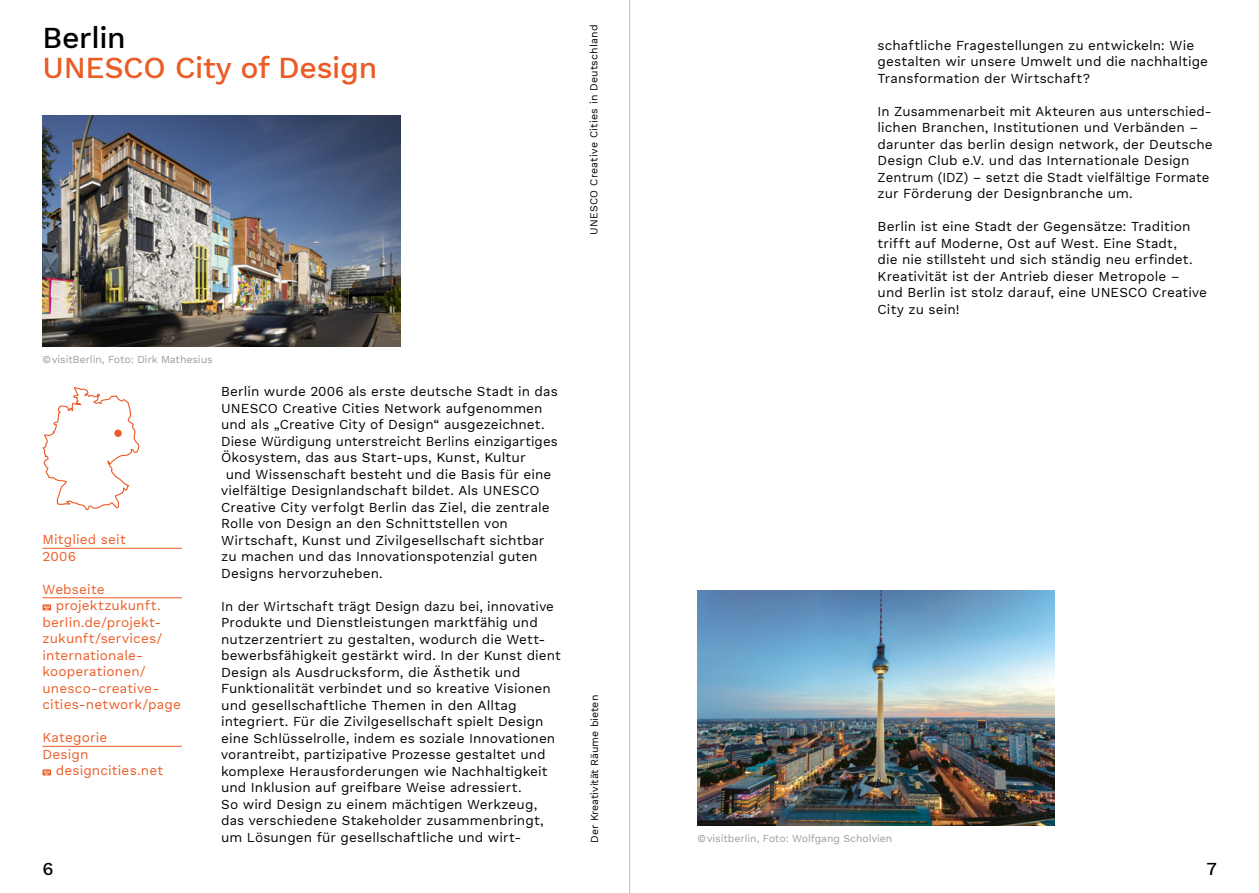
<style>
.page{position:relative;width:1259px;height:893px;background:#fff}
.page>*{position:absolute;margin:0;border:0;box-sizing:border-box;transform-origin:0 0}
.t1{font:500 30px "Work Sans DUK";letter-spacing:-.01em;color:#eb5b25}
.t2{font:500 30px "Work Sans DUK";letter-spacing:-.01em;color:#000}
.t3{font:500 18px "Work Sans DUK";color:#000}
.t4{font:13.5px/16.5px "Work Sans DUK";letter-spacing:.005em;color:#000}
.t5{font:13.5px/16.5px "Work Sans DUK";letter-spacing:.01em;color:#eb5b25}
.t6{font:10.5px "Work Sans DUK";letter-spacing:-.005em;color:#9d9d9c}
.t7{font:10.5px "Work Sans DUK";letter-spacing:.02em;color:#000}
.t8{font:10.5px "Work Sans DUK";letter-spacing:-.005em;color:#000}
</style>
<div class="page">
<img style="left:697px;top:591px;width:357px;height:234px">
<hr style="left:43px;top:548px;width:139px;height:1px;background:#eb5b25">
<hr style="left:43px;top:597px;width:139px;height:1px;background:#eb5b25">
<hr style="left:43px;top:746px;width:139px;height:1px;background:#eb5b25">
<svg style="left:43px;top:604px;width:8px;height:6px"></svg>
<svg style="left:43px;top:769px;width:8px;height:6px"></svg>
<img style="left:43px;top:116px;width:357px;height:230px">
<svg style="left:42px;top:387px;width:97px;height:123px"></svg>
<hr style="left:629px;top:0;width:1px;height:893px;background:#bcbcbc">
<h1 class="t2" style="left:43px;top:21px;width:85px">Berlin</h1>
<h1 class="t1" style="left:43px;top:51px;width:336px">UNESCO City of Design</h1>
<p class="t7" style="left:588px;top:235px;width:211px;rotate:-90deg">UNESCO Creative Cities in Deutschland</p>
<p class="t6" style="left:43px;top:353px;width:172px">©visitBerlin, Foto: Dirk Mathesius</p>
<p class="t5" style="left:43px;top:532px;width:85px">Mitglied seit<br>2006</p>
<p class="t5" style="left:43px;top:582px;width:64px">Webseite</p>
<p class="t5" style="left:56px;top:598px;width:106px">projektzukunft.</p>
<p class="t5" style="left:43px;top:615px;width:120px">berlin.de/projekt-</p>
<p class="t5" style="left:43px;top:631px;width:121px">zukunft/services/</p>
<p class="t5" style="left:43px;top:648px;width:102px">internationale-</p>
<p class="t5" style="left:43px;top:664px;width:105px">kooperationen/</p>
<p class="t5" style="left:43px;top:681px;width:118px">unesco-creative-</p>
<p class="t5" style="left:43px;top:697px;width:140px">cities-network/page</p>
<p class="t5" style="left:43px;top:730px;width:66px">Kategorie<br>Design</p>
<p class="t5" style="left:56px;top:763px;width:109px">designcities.net</p>
<p class="t4" style="left:221px;top:384px;width:338px">Berlin wurde 2006 als erste deutsche Stadt in das</p>
<p class="t4" style="left:221px;top:400px;width:323px">UNESCO Creative Cities Network aufgenommen</p>
<p class="t4" style="left:221px;top:417px;width:325px">und als „Creative City of Design“ ausgezeichnet.</p>
<p class="t4" style="left:221px;top:433px;width:338px">Diese Würdigung unterstreicht Berlins einzigartiges</p>
<p class="t4" style="left:221px;top:450px;width:306px">Ökosystem, das aus Start-ups, Kunst, Kultur</p>
<p class="t4" style="left:226px;top:466px;width:327px">und Wissenschaft besteht und die Basis für eine</p>
<p class="t4" style="left:221px;top:483px;width:320px">vielfältige Designlandschaft bildet. Als UNESCO</p>
<p class="t4" style="left:221px;top:499px;width:330px">Creative City verfolgt Berlin das Ziel, die zentrale</p>
<p class="t4" style="left:221px;top:516px;width:288px">Rolle von Design an den Schnittstellen von</p>
<p class="t4" style="left:221px;top:532px;width:325px">Wirtschaft, Kunst und Zivilgesellschaft sichtbar</p>
<p class="t4" style="left:221px;top:549px;width:318px">zu machen und das Innovationspotenzial guten</p>
<p class="t4" style="left:221px;top:565px;width:163px">Designs hervorzuheben.</p>
<p class="t4" style="left:221px;top:598px;width:341px">In der Wirtschaft trägt Design dazu bei, innovative Produkte und Dienstleistungen marktfähig und nutzerzentriert zu gestalten, wodurch die Wett&shy;bewerbsfähigkeit gestärkt wird. In der Kunst dient Design als Ausdrucksform, die Ästhetik und Funktionalität verbindet und so kreative Visionen und gesellschaftliche Themen in den Alltag integriert. Für die Zivilgesellschaft spielt Design eine Schlüsselrolle, indem es soziale Innovationen vorantreibt, partizipative Prozesse gestaltet und komplexe Herausforderungen wie Nachhaltigkeit und Inklusion auf greifbare Weise adressiert.<br>So wird Design zu einem mächtigen Werkzeug, das verschiedene Stakeholder zusammenbringt, um Lösungen für gesellschaftliche und wirt-</p>
<p class="t8" style="left:588px;top:843px;width:149px;rotate:-90deg">Der Kreativität Räume bieten</p>
<p class="t4" style="left:877px;top:37px;width:332px">schaftliche Fragestellungen zu entwickeln: Wie gestalten wir unsere Umwelt und die nachhaltige<br>Transformation der Wirtschaft?</p>
<p class="t4" style="left:877px;top:103px;width:337px">In Zusammenarbeit mit Akteuren aus unterschied&shy;lichen Branchen, Institutionen und Verbänden – darunter das berlin design network, der Deutsche Design Club e.V. und das Internationale Design Zentrum (IDZ) – setzt die Stadt vielfältige Formate zur Förderung der Designbranche um.</p>
<p class="t4" style="left:877px;top:219px;width:331px">Berlin ist eine Stadt der Gegensätze: Tradition trifft auf Moderne, Ost auf West. Eine Stadt,<br>die nie stillsteht und sich ständig neu erfindet.<br>Kreativität ist der Antrieb dieser Metropole – und Berlin ist stolz darauf, eine UNESCO Creative City zu sein!</p>
<p class="t6" style="left:697px;top:832px;width:196px">©visitberlin, Foto: Wolfgang Scholvien</p>
<h2 class="t3" style="left:43px;top:858px;width:13px">6</h2>
<h2 class="t3" style="left:1206px;top:858px;width:12px">7</h2>
</div>
